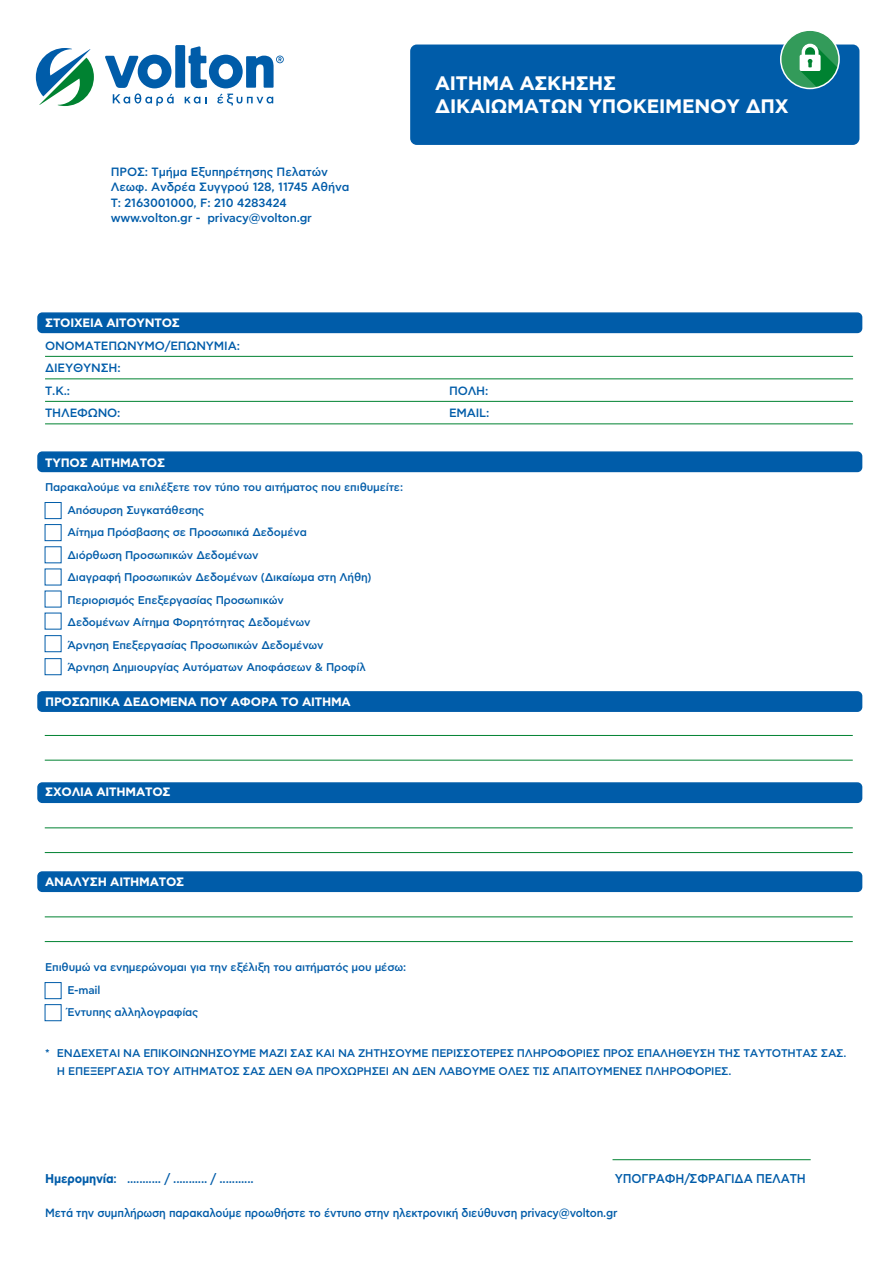
<style>
.page{position:relative;width:893px;height:1263px;background:#fff}
.page>*{position:absolute;margin:0;border:0;box-sizing:border-box;transform-origin:0 0}
.t1{font:700 19.5px/23.4px "CF Asty Std";letter-spacing:-.01em;color:#fff}
.t2{font:500 12.75px "CF Asty Std";letter-spacing:-.015em;color:#005ca9;scale:.94 1}
.t3{font:700 12.15px "CF Asty Std";letter-spacing:-.015em;color:#fff}
.t4{font:500 12px/15.5px "CF Asty Std";letter-spacing:-.015em;color:#005ca9}
.t5{font:500 12px "CF Asty Std";letter-spacing:-.015em;color:#005ca9;scale:.94 1}
.t6{font:500 11.25px/22.5px "CF Asty Std";letter-spacing:-.015em;color:#005ca9}
.t7{font:500 11.1px/18px "CF Asty Std";letter-spacing:-.02em;color:#005ca9}
.s1{font-size:11.25px}
.s2{font-weight:700}
</style>
<div class="page">
<svg style="left:37px;top:312px;width:826px;height:22px;background:#0e65ad"></svg>
<svg style="left:37px;top:451px;width:826px;height:22px;background:#0e65ad"></svg>
<svg style="left:37px;top:691px;width:826px;height:21px;background:#025da9"></svg>
<svg style="left:37px;top:782px;width:826px;height:22px;background:#0e65ad"></svg>
<svg style="left:37px;top:871px;width:826px;height:22px;background:#0e65ad"></svg>
<hr style="left:45px;top:735px;width:808px;height:1px;background:#008231">
<hr style="left:45px;top:760px;width:808px;height:1px;background:#008231">
<hr style="left:45px;top:828px;width:808px;height:1px;background:#008231">
<hr style="left:45px;top:852px;width:808px;height:1px;background:#008231">
<hr style="left:45px;top:917px;width:808px;height:1px;background:#008231">
<hr style="left:45px;top:941px;width:808px;height:1px;background:#008231">
<hr style="left:45px;top:356px;width:808px;height:1px;background:#008231">
<hr style="left:45px;top:379px;width:808px;height:1px;background:#008231">
<hr style="left:45px;top:401px;width:808px;height:1px;background:#008231">
<hr style="left:45px;top:424px;width:808px;height:1px;background:#008231">
<hr style="left:612px;top:1159px;width:199px;height:1px;background:#008231">
<div style="left:45px;top:502px;width:17px;height:17px;border:1px solid #005ca9"></div>
<div style="left:45px;top:524px;width:17px;height:17px;border:1px solid #005ca9"></div>
<div style="left:45px;top:982px;width:17px;height:17px;border:1px solid #005ca9"></div>
<div style="left:45px;top:1004px;width:17px;height:17px;border:1px solid #005ca9"></div>
<div style="left:45px;top:635px;width:17px;height:17px;border:1px solid #005ca9"></div>
<div style="left:410px;top:45px;width:449px;height:100px;background:#005ca9;border-radius:7px"></div>
<div style="left:175px;top:45px;width:10px;height:43px;background:#005ca9"></div>
<svg style="left:189px;top:46px;width:95px;height:42px"></svg>
<svg style="left:36px;top:48px;width:58px;height:58px"></svg>
<svg style="left:105px;top:55px;width:69px;height:51px"></svg>
<svg style="left:185px;top:97px;width:22px;height:6px"></svg>
<svg style="left:217px;top:94px;width:56px;height:12px"></svg>
<svg style="left:781px;top:30px;width:58px;height:58px"></svg>
<svg style="left:799px;top:44px;width:40px;height:44px;background:#51a67d"></svg>
<div style="left:780px;top:29px;width:60px;height:60px;border:2px solid #fff;border-radius:50%"></div>
<p class="t4" style="left:111px;top:165px;width:240px">ΠΡΟΣ: Τµήµα Εξυπηρέτησης Πελατών Λεωφ. Ανδρέα Συγγρού 128, 11745 Αθήνα T: 2163001000, F: 210 4283424 www.volton.gr - privacy@volton.gr</p>
<p class="t3" style="left:45px;top:316px;width:136px">ΣΤΟΙΧΕΙΑ ΑΙΤΟΥΝΤΟΣ</p>
<p class="t4" style="left:45px;top:335px;width:196px;line-height:22.5px">ΟΝΟΜΑΤΕΠΩΝΥΜΟ/ΕΠΩΝΥΜΙΑ:<br>ΔΙΕΥΘΥΝΣΗ:<br>Τ.Κ.:</p>
<h1 class="t1" style="left:435px;top:73px;width:355px">ΑΙΤΗΜΑ ΑΣΚΗΣΗΣ<br>ΔΙΚΑΙΩΜΑΤΩΝ ΥΠΟΚΕΙΜΕΝΟΥ ΔΠΧ</h1>
<p class="t4" style="left:449px;top:384px;width:41px">ΠΟΛΗ:</p>
<p class="t4" style="left:45px;top:406px;width:77px">ΤΗΛΕΦΩΝΟ:</p>
<p class="t4" style="left:449px;top:406px;width:42px">EMAIL:</p>
<p class="t3" style="left:45px;top:456px;width:121px">ΤΥΠΟΣ ΑΙΤΗΜΑΤΟΣ</p>
<p class="t6" style="left:67px;top:476px;width:337px;text-indent:-22px">Παρακαλούμε να επιλέξετε τον τύπο του αιτήματος που επιθυμείτε:<br>Απόσυρση Συγκατάθεσης<br>Αίτηµα Πρόσβασης σε Προσωπικά ∆εδοµένα<br>∆ιόρθωση Προσωπικών ∆εδοµένων<br>∆ιαγραφή Προσωπικών ∆εδοµένων (∆ικαίωµα στη Λήθη)<br>Περιορισµός Επεξεργασίας Προσωπικών<br>∆εδοµένων Αίτηµα Φορητότητας ∆εδοµένων<br>Άρνηση Επεξεργασίας Προσωπικών ∆εδοµένων<br>Άρνηση ∆ηµιουργίας Αυτόµατων Αποφάσεων &amp; Προφίλ</p>
<p class="t3" style="left:45px;top:694px;width:307px">ΠΡΟΣΩΠΙΚΑ ∆Ε∆ΟΜΕΝΑ ΠΟΥ ΑΦΟΡΑ ΤΟ ΑΙΤΗΜΑ</p>
<p class="t3" style="left:45px;top:784px;width:127px">ΣΧΟΛΙΑ ΑΙΤΗΜΑΤΟΣ</p>
<p class="t3" style="left:45px;top:874px;width:141px">ΑΝΑΛΥΣΗ ΑΙΤΗΜΑΤΟΣ</p>
<p class="t6" style="left:67px;top:956px;width:340px;text-indent:-22px">Επιθυµώ να ενηµερώνοµαι για την εξέλιξη του αιτήµατός µου µέσω:<br>E-mail<br>Έντυπης αλληλογραφίας</p>
<p class="t7" style="left:57px;top:1044px;width:791px;text-indent:-12px"><span class="s1">* Ε</span>Ν∆ΕΧΕΤΑΙ ΝΑ ΕΠΙΚΟΙΝΩΝΗΣΟΥΜΕ ΜΑΖΙ ΣΑΣ ΚΑΙ ΝΑ ΖΗΤΗΣΟΥΜΕ ΠΕΡΙΣΣΟΤΕΡΕΣ ΠΛΗΡΟΦΟΡΙΕΣ ΠΡΟΣ ΕΠΑΛΗΘΕΥΣΗ ΤΗΣ ΤΑΥΤΟΤΗΤΑΣ ΣΑΣ.<br>Η ΕΠΕΞΕΡΓΑΣΙΑ ΤΟΥ ΑΙΤΗΜΑΤΟΣ ΣΑΣ ∆ΕΝ ΘΑ ΠΡΟΧΩΡΗΣΕΙ ΑΝ ∆ΕΝ ΛΑΒΟΥΜΕ ΟΛΕΣ ΤΙΣ ΑΠΑΙΤΟΥΜΕΝΕΣ ΠΛΗΡΟΦΟΡΙΕΣ.</p>
<p class="t2" style="left:45px;top:1171px;width:223px"><span class="s2">Ημερομηνία</span>: ........... / ........... / ...........</p>
<p class="t2" style="left:615px;top:1171px;width:205px">ΥΠΟΓΡΑΦΗ/ΣΦΡΑΓΙΔΑ ΠΕΛΑΤΗ</p>
<p class="t5" style="left:45px;top:1206px;width:610px">Μετά την συµπλήρωση παρακαλούµε προωθήστε το έντυπο στην ηλεκτρονική διεύθυνση privacy@volton.gr</p>
</div>
